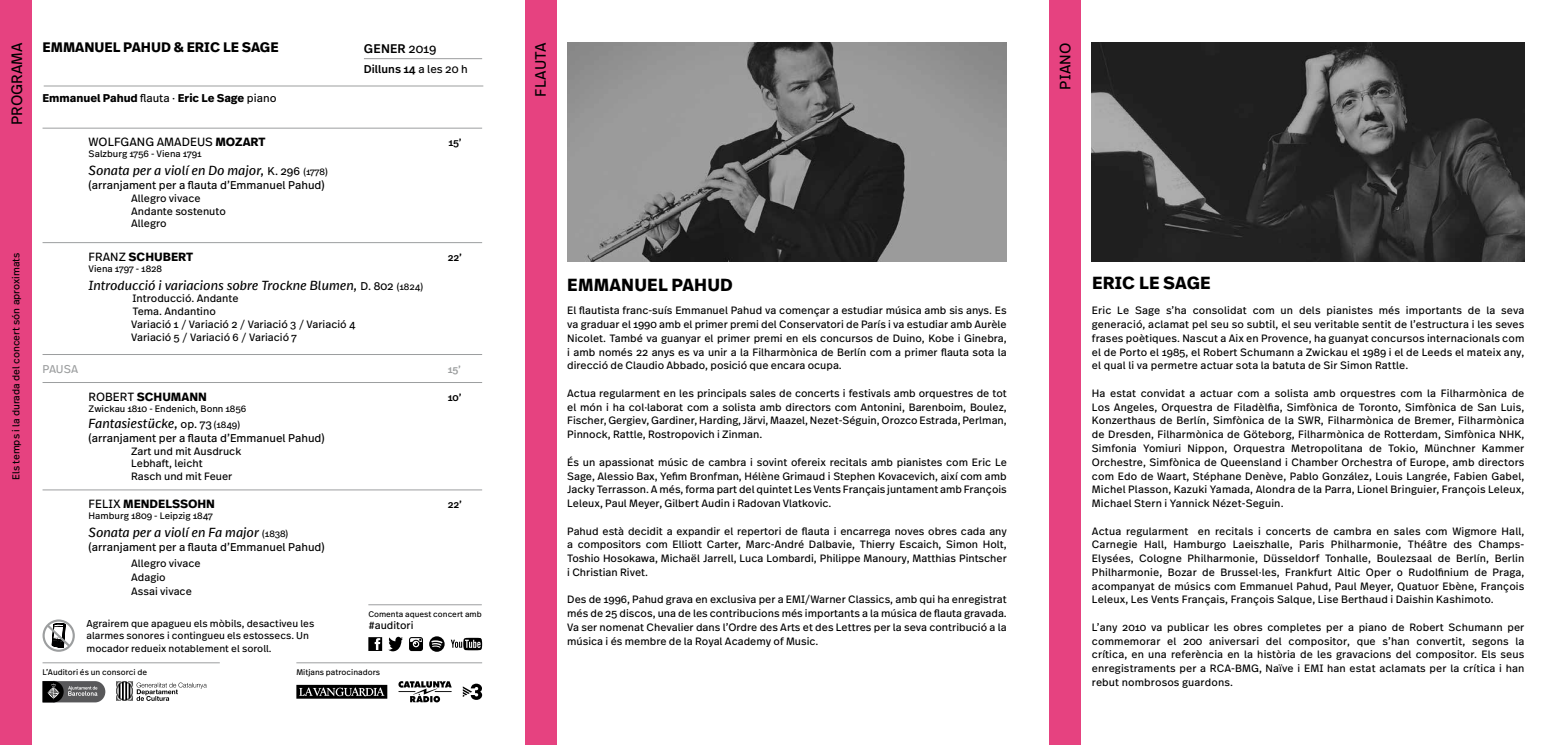
<style>
.page{position:relative;width:1567px;height:745px;background:#fff}
.page>*{position:absolute;margin:0;border:0;box-sizing:border-box;transform-origin:0 0}
.t1{font:700 17.5px "Real Text Pro";letter-spacing:.01em;color:#000}
.t2{font:15px "Real Text Pro";color:#000}
.t3{font:700 13.75px "Real Text Pro";color:#000}
.t4{font:italic 13.12px "Real Text Pro";color:#000}
.t5{font:500 12.5px "Real Text Pro";letter-spacing:.01em;color:#000}
.t6{font:700 11.88px "Real Text Pro";color:#000}
.t7{font:11.88px "Real Text Pro";color:#000}
.t8{font:11.25px "Real Text Pro";color:#000}
.t9{font:700 11.25px "Real Text Pro";color:#000}
.t10{font:500 11.25px "Real Text Pro";color:#000}
.t11{font:11.25px "Real Text Pro";letter-spacing:-.01em;color:#9c9e9f}
.t12{font:10.62px/13.8px "Real Text Pro";color:#000;text-align:justify}
.t13{font:10px/12.5px "Real Text Pro";color:#000}
.t14{font:500 10px "Real Text Pro";letter-spacing:-.01em;color:#000}
.t15{font:500 10px "Real Text Pro";color:#9c9e9f}
.t16{font:9.38px "Real Text Pro";color:#000}
.t17{font:8.12px "Real Text Pro";color:#000}
.s1{font-weight:400}
.s2{font-weight:700}
.s3{font-style:normal;font-size:11.25px}
.s4{font-style:normal;font-size:9.38px}
</style>
<div class="page">
<img style="left:567px;top:43px;width:439px;height:218px">
<img style="left:1091px;top:43px;width:433px;height:218px">
<div style="left:1049px;top:0;width:32px;height:744px;background:#e64280"></div>
<div style="left:0;top:0;width:32px;height:744px;background:#e64280"></div>
<div style="left:524px;top:0;width:32px;height:744px;background:#e64280"></div>
<hr style="left:43px;top:128px;width:439px;height:1px;background:#9c9e9f">
<hr style="left:43px;top:242px;width:439px;height:1px;background:#9c9e9f">
<hr style="left:43px;top:382px;width:439px;height:1px;background:#9c9e9f">
<hr style="left:43px;top:489px;width:439px;height:1px;background:#9c9e9f">
<hr style="left:43px;top:354px;width:439px;height:1px;background:#9c9e9f">
<hr style="left:364px;top:58px;width:118px;height:1px;background:#9c9e9f">
<hr style="left:43px;top:662px;width:177px;height:1px;background:#9c9e9f">
<hr style="left:296px;top:662px;width:186px;height:1px;background:#9c9e9f">
<svg style="left:116px;top:681px;width:91px;height:19px"></svg>
<svg style="left:43px;top:680px;width:62px;height:22px"></svg>
<svg style="left:398px;top:681px;width:54px;height:21px"></svg>
<svg style="left:463px;top:683px;width:19px;height:16px"></svg>
<hr style="left:368px;top:604px;width:114px;height:1px;background:#9c9e9f">
<svg style="left:368px;top:637px;width:14px;height:13px"></svg>
<svg style="left:409px;top:637px;width:14px;height:13px"></svg>
<svg style="left:388px;top:636px;width:15px;height:15px"></svg>
<svg style="left:451px;top:637px;width:31px;height:13px"></svg>
<svg style="left:429px;top:636px;width:15px;height:15px"></svg>
<div style="left:43px;top:619px;width:32px;height:32px;border:2px solid #9c9e9f;border-radius:50%"></div>
<svg style="left:45px;top:619px;width:27px;height:29px"></svg>
<svg style="left:296px;top:684px;width:91px;height:14px"></svg>
<hr style="left:44px;top:86px;width:439px;height:1px;background:#9c9e9f">
<h2 class="t2" style="left:6px;top:125px;width:84px;rotate:-90deg">PROGRAMA</h2>
<p class="t13" style="left:9px;top:480px;width:229px;rotate:-90deg">Els temps i la durada del concert són aproximats</p>
<p class="t3" style="left:43px;top:37px;width:238px">EMMANUEL PAHUD &amp; ERIC LE SAGE</p>
<p class="t5" style="left:364px;top:40px;width:74px">GENER <span class="s1">2019</span></p>
<p class="t10" style="left:364px;top:61px;width:105px">Dilluns 14 <span class="s1">a les 20 h</span></p>
<p class="t9" style="left:43px;top:89px;width:235px">Emmanuel Pahud <span class="s1">flauta ·</span> Eric Le Sage <span class="s1">piano</span></p>
<p class="t7" style="left:89px;top:134px;width:178px">WOLFGANG AMADEUS <span class="s2">MOZART</span></p>
<p class="t14" style="left:448px;top:135px;width:15px">15’</p>
<p class="t16" style="left:89px;top:147px;width:114px">Salzburg 1756 - Viena 1791</p>
<p class="t4" style="left:89px;top:162px;width:240px">Sonata per a violí en Do major, <span class="s3">K. 296</span> <span class="s4">(1778)</span></p>
<p class="t8" style="left:89px;top:177px;width:237px">(arranjament per a flauta d’Emmanuel Pahud)</p>
<p class="t12" style="left:131px;top:191px;width:96px;line-height:12.8px;text-align:left">Allegro vivace<br>Andante sostenuto<br>Allegro</p>
<p class="t6" style="left:89px;top:247px;width:106px"><span class="s1">FRANZ</span> SCHUBERT</p>
<p class="t14" style="left:448px;top:250px;width:16px">22’</p>
<p class="t16" style="left:89px;top:262px;width:75px">Viena 1797 - 1828</p>
<p class="t4" style="left:89px;top:276px;width:336px">Introducció i variacions sobre Trockne Blumen, <span class="s3">D. 802</span> <span class="s4">(1824)</span></p>
<p class="t12" style="left:131px;top:292px;width:226px;line-height:12.8px;text-align:left">Introducció. Andante<br>Tema. Andantino<br>Variació 1 / Variació 2 / Variació 3 / Variació 4<br>Variació 5 / Variació 6 / Variació 7</p>
<p class="t11" style="left:43px;top:360px;width:37px">PAUSA</p>
<p class="t15" style="left:448px;top:361px;width:15px">15’</p>
<p class="t6" style="left:89px;top:387px;width:120px"><span class="s1">ROBERT</span> SCHUMANN</p>
<p class="t14" style="left:448px;top:389px;width:15px">10’</p>
<p class="t16" style="left:89px;top:402px;width:159px">Zwickau 1810 - Endenich, Bonn 1856</p>
<p class="t4" style="left:89px;top:414px;width:153px">Fantasiestücke, <span class="s3">op. 73</span> <span class="s4">(1849)</span></p>
<p class="t8" style="left:89px;top:430px;width:237px">(arranjament per a flauta d’Emmanuel Pahud)</p>
<p class="t12" style="left:131px;top:444px;width:112px;line-height:12.8px;text-align:left">Zart und mit Ausdruck<br>Lebhaft, leicht<br>Rasch und mit Feuer</p>
<p class="t6" style="left:89px;top:494px;width:128px"><span class="s1">FELIX</span> MENDELSSOHN</p>
<p class="t14" style="left:448px;top:497px;width:16px">22’</p>
<p class="t16" style="left:89px;top:509px;width:126px">Hamburg 1809 - Leipzig 1847</p>
<p class="t4" style="left:89px;top:523px;width:201px">Sonata per a violí en Fa major <span class="s4">(1838)</span></p>
<p class="t8" style="left:89px;top:539px;width:237px">(arranjament per a flauta d’Emmanuel Pahud)</p>
<p class="t12" style="left:131px;top:556px;width:71px;text-align:left">Allegro vivace<br>Adagio<br>Assai vivace</p>
<p class="t17" style="left:368px;top:608px;width:115px">Comenta aquest concert amb</p>
<p class="t13" style="left:86px;top:616px;width:229px">Agrairem que apagueu els mòbils, desactiveu les</p>
<p class="t12" style="left:368px;top:618px;width:47px">#auditori</p>
<p class="t13" style="left:86px;top:629px;width:224px">alarmes sonores i contingueu els estossecs. Un mocador redueix notablement el soroll.</p>
<p class="t17" style="left:43px;top:666px;width:106px">L’Auditori és un consorci de</p>
<p class="t17" style="left:296px;top:666px;width:85px">Mitjans patrocinadors</p>
<h2 class="t2" style="left:530px;top:97px;width:55px;rotate:-90deg">FLAUTA</h2>
<h2 class="t2" style="left:1054px;top:90px;width:49px;rotate:-90deg">PIANO</h2>
<h1 class="t1" style="left:567px;top:271px;width:167px">EMMANUEL PAHUD</h1>
<p class="t12" style="left:567px;top:303px;width:441px">El flautista franc-suís Emmanuel Pahud va començar a estudiar música amb sis anys. Es va graduar el 1990 amb el primer premi del Conservatori de París i va estudiar amb Aurèle Nicolet. També va guanyar el primer premi en els concursos de Duino, Kobe i Ginebra, i amb només 22 anys es va unir a la Filharmònica de Berlín com a primer flauta sota la direcció de Claudio Abbado, posició que encara ocupa.</p>
<p class="t12" style="left:567px;top:386px;width:441px">Actua regularment en les principals sales de concerts i festivals amb orquestres de tot el món i ha col·laborat com a solista amb directors com Antonini, Barenboim, Boulez, Fischer, Gergiev, Gardiner, Harding, Järvi, Maazel, Nezet-Séguin, Orozco Estrada, Perlman, Pinnock, Rattle, Rostropovich i Zinman.</p>
<p class="t12" style="left:567px;top:454px;width:441px">És un apassionat músic de cambra i sovint ofereix recitals amb pianistes com Eric Le Sage, Alessio Bax, Yefim Bronfman, Hélène Grimaud i Stephen Kovacevich, així com amb Jacky Terrasson. A més, forma part del quintet Les Vents Français juntament amb François Leleux, Paul Meyer, Gilbert Audin i Radovan Vlatkovic.</p>
<p class="t12" style="left:567px;top:523px;width:441px">Pahud està decidit a expandir el repertori de flauta i encarrega noves obres cada any a compositors com Elliott Carter, Marc-André Dalbavie, Thierry Escaich, Simon Holt, Toshio Hosokawa, Michaël Jarrell, Luca Lombardi, Philippe Manoury, Matthias Pintscher i Christian Rivet.</p>
<p class="t12" style="left:567px;top:592px;width:441px">Des de 1996, Pahud grava en exclusiva per a EMI/Warner Classics, amb qui ha enregistrat més de 25 discos, una de les contribucions més importants a la música de flauta gravada.<br>Va ser nomenat Chevalier dans l’Ordre des Arts et des Lettres per la seva contribució a la música i és membre de la Royal Academy of Music.</p>
<h1 class="t1" style="left:1091px;top:270px;width:120px">ERIC LE SAGE</h1>
<p class="t12" style="left:1091px;top:303px;width:434px">Eric Le Sage s’ha consolidat com un dels pianistes més importants de la seva generació, aclamat pel seu so subtil, el seu veritable sentit de l’estructura i les seves frases poètiques. Nascut a Aix en Provence, ha guanyat concursos internacionals com el de Porto el 1985, el Robert Schumann a Zwickau el 1989 i el de Leeds el mateix any, el qual li va permetre actuar sota la batuta de Sir Simon Rattle.</p>
<p class="t12" style="left:1091px;top:386px;width:434px">Ha estat convidat a actuar com a solista amb orquestres com la Filharmònica de Los Angeles, Orquestra de Filadèlfia, Simfònica de Toronto, Simfònica de San Luis, Konzerthaus de Berlín, Simfònica de la SWR, Filharmònica de Bremer, Filharmònica de Dresden, Filharmònica de Göteborg, Filharmònica de Rotterdam, Simfònica NHK, Simfonia Yomiuri Nippon, Orquestra Metropolitana de Tokio, Münchner Kammer Orchestre, Simfònica de Queensland i Chamber Orchestra of Europe, amb directors com Edo de Waart, Stéphane Denève, Pablo González, Louis Langrée, Fabien Gabel, Michel Plasson, Kazuki Yamada, Alondra de la Parra, Lionel Bringuier, François Leleux, Michael Stern i Yannick Nézet-Seguin.</p>
<p class="t12" style="left:1091px;top:523px;width:434px">Actua regularment en recitals i concerts de cambra en sales com Wigmore Hall, Carnegie Hall, Hamburgo Laeiszhalle, Paris Philharmonie, Théâtre des Champs-Elysées, Cologne Philharmonie, Düsseldorf Tonhalle, Boulezsaal de Berlín, Berlin Philharmonie, Bozar de Brussel·les, Frankfurt Altic Oper o Rudolfinium de Praga, acompanyat de músics com Emmanuel Pahud, Paul Meyer, Quatuor Ebène, François Leleux, Les Vents Français, François Salque, Lise Berthaud i Daishin Kashimoto.</p>
<p class="t12" style="left:1091px;top:619px;width:434px">L’any 2010 va publicar les obres completes per a piano de Robert Schumann per commemorar el 200 aniversari del compositor, que s’han convertit, segons la crítica, en una referència en la història de les gravacions del compositor. Els seus enregistraments per a RCA-BMG, Naïve i EMI han estat aclamats per la crítica i han rebut nombrosos guardons.</p>
</div>
